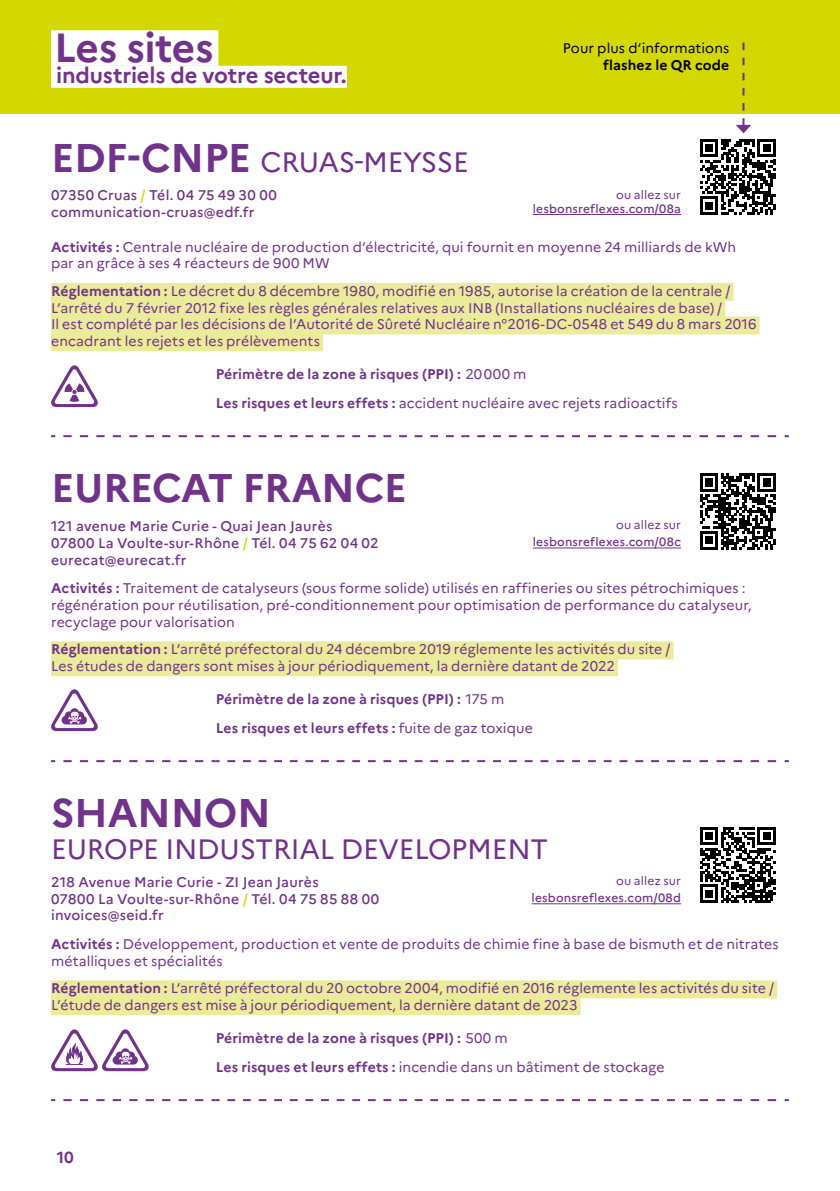
<style>
.page{position:relative;width:840px;height:1191px;background:#fff}
.page>*{position:absolute;margin:0;border:0;box-sizing:border-box;transform-origin:0 0}
.t1{font:700 40.6px "Marianne";letter-spacing:-.015em;color:#71328a}
.Nom_Entreprise{font:700 40px "Marianne";letter-spacing:-.01em;color:#71328a}
.Nom_Entreprise-2{font:28px "Marianne";letter-spacing:-.01em;color:#71328a}
.t2{font:700 22px "Marianne";letter-spacing:-.005em;color:#71328a}
.t3{font:700 16px "Marianne";color:#71328a}
.Réglementation{font:14px/16.8px "Marianne";letter-spacing:.005em;color:#71328a}
.Texte_tableau_Entreprises{font:14px/16.8px "Marianne";letter-spacing:.005em;color:#71328a}
.Adresse{font:500 14px/16.8px "Marianne";letter-spacing:.015em;color:#71328a}
.Zone_à_risque{font:700 14px "Marianne";letter-spacing:.01em;color:#71328a}
.Texte_tableau_Entreprises-2{font:700 14px "Marianne";letter-spacing:.01em;color:#71328a}
.t4{font:14px "Marianne";letter-spacing:.005em;color:#000}
.t5{font:700 14px "Marianne";letter-spacing:.01em;color:#000}
.Sit_QR_code{font:500 12px "Marianne";letter-spacing:.015em;color:#71328a}
.Texte_QR_Code{font:12px "Marianne";letter-spacing:.01em;color:#71328a}
.s1{font-weight:700;font-size:40px}
.s2{color:#d3d800}
.s3{font-weight:700}
.s4{font-weight:400}
</style>
<div class="page">
<svg style="left:63px;top:435px;width:156px;height:2px"></svg>
<svg style="left:227px;top:435px;width:242px;height:2px"></svg>
<svg style="left:477px;top:435px;width:213px;height:2px"></svg>
<svg style="left:699px;top:435px;width:89px;height:2px"></svg>
<hr style="left:532px;top:214px;width:148px;height:1px;background:#71328a">
<div style="left:51px;top:283px;width:682px;height:18px;background:#eaeb9b"></div>
<div style="left:51px;top:300px;width:674px;height:18px;background:#eaeb9b"></div>
<div style="left:51px;top:316px;width:708px;height:18px;background:#eaeb9b"></div>
<div style="left:51px;top:333px;width:272px;height:18px;background:#eaeb9b"></div>
<svg style="left:700px;top:139px;width:75px;height:76px"></svg>
<div style="left:51px;top:363px;width:51px;height:46px;background:linear-gradient(to right,#f2eef4,#f8f5f9)"></div>
<svg style="left:51px;top:364px;width:47px;height:43px"></svg>
<svg style="left:63px;top:760px;width:156px;height:2px"></svg>
<svg style="left:227px;top:760px;width:242px;height:2px"></svg>
<svg style="left:477px;top:760px;width:213px;height:2px"></svg>
<svg style="left:699px;top:760px;width:89px;height:2px"></svg>
<hr style="left:532px;top:547px;width:148px;height:1px;background:#71328a">
<div style="left:51px;top:641px;width:622px;height:18px;background:#eaeb9b"></div>
<div style="left:51px;top:658px;width:566px;height:18px;background:#eaeb9b"></div>
<svg style="left:700px;top:473px;width:75px;height:76px"></svg>
<div style="left:51px;top:687px;width:51px;height:46px;background:linear-gradient(to right,#f0eaf3,#f7f3f8)"></div>
<svg style="left:51px;top:688px;width:47px;height:43px"></svg>
<svg style="left:63px;top:1099px;width:156px;height:2px"></svg>
<svg style="left:227px;top:1099px;width:242px;height:2px"></svg>
<svg style="left:477px;top:1099px;width:213px;height:2px"></svg>
<svg style="left:699px;top:1099px;width:89px;height:2px"></svg>
<hr style="left:531px;top:903px;width:149px;height:1px;background:#71328a">
<div style="left:51px;top:980px;width:725px;height:18px;background:#eaeb9b"></div>
<div style="left:51px;top:997px;width:529px;height:18px;background:#eaeb9b"></div>
<svg style="left:700px;top:827px;width:75px;height:76px"></svg>
<svg style="left:55px;top:1071px;width:39px;height:1px"></svg>
<svg style="left:106px;top:1071px;width:39px;height:1px"></svg>
<svg style="left:51px;top:1029px;width:98px;height:42px"></svg>
<div style="left:0;top:0;width:839px;height:113px;background:#d3d800"></div>
<div style="left:51px;top:30px;width:167px;height:36px;background:#fff"></div>
<div style="left:51px;top:66px;width:296px;height:22px;background:#fff"></div>
<svg style="left:735px;top:43px;width:15px;height:90px"></svg>
<h1 class="t1" style="left:54px;top:23px;width:161px">Les sites</h1>
<h3 class="t2" style="left:56px;top:61px;width:292px">industriels de votre secteur.</h3>
<p class="t4" style="left:562px;top:39px;width:168px">Pour plus d’informations</p>
<p class="t5" style="left:602px;top:56px;width:128px">flashez le QR code</p>
<p class="Nom_Entreprise-2" style="left:51px;top:145px;width:419px"><span class="s1">EDF-CNPE</span> CRUAS-MEYSSE</p>
<p class="Adresse" style="left:51px;top:187px;width:227px">07350 Cruas <span class="s2">/</span> Tél. 04 75 49 30 00 communication-cruas@edf.fr</p>
<p class="Texte_QR_Code" style="left:615px;top:187px;width:66px">ou allez sur</p>
<p class="Sit_QR_code" style="left:532px;top:201px;width:150px">lesbonsreflexes.com/08a</p>
<p class="Texte_tableau_Entreprises" style="left:51px;top:238px;width:686px"><span class="s3">Activités :</span> Centrale nucléaire de production d’électricité, qui fournit en moyenne 24 milliards de kWh par an grâce à ses 4 réacteurs de 900 MW</p>
<p class="Réglementation" style="left:51px;top:282px;width:706px"><span class="s3">Réglementation :</span> Le décret du 8 décembre 1980, modifié en 1985, autorise la création de la centrale / L’arrêté du 7 février 2012 fixe les règles générales relatives aux INB (Installations nucléaires de base) /<br>Il est complété par les décisions de l’Autorité de Sûreté Nucléaire n°2016-DC-0548 et 549 du 8 mars 2016 encadrant les rejets et les prélèvements</p>
<p class="Zone_à_risque" style="left:215px;top:366px;width:312px">Périmètre de la zone à risques (PPI) : <span class="s4">20000 m</span></p>
<p class="Texte_tableau_Entreprises" style="left:215px;top:394px;width:463px"><span class="s3">Les risques et leurs effets :</span> accident nucléaire avec rejets radioactifs</p>
<p class="Nom_Entreprise" style="left:51px;top:463px;width:357px">EURECAT FRANCE</p>
<p class="Adresse" style="left:51px;top:517px;width:329px">121 avenue Marie Curie - Quai Jean Jaurès<br>07800 La Voulte-sur-Rhône <span class="s2">/</span> Tél. 04 75 62 04 02 eurecat@eurecat.fr</p>
<p class="Texte_QR_Code" style="left:615px;top:518px;width:66px">ou allez sur</p>
<p class="Sit_QR_code" style="left:532px;top:535px;width:150px">lesbonsreflexes.com/08c</p>
<p class="Texte_tableau_Entreprises" style="left:51px;top:580px;width:701px"><span class="s3">Activités :</span> Traitement de catalyseurs (sous forme solide) utilisés en raffineries ou sites pétrochimiques : régénération pour réutilisation, pré-conditionnement pour optimisation de performance du catalyseur, recyclage pour valorisation</p>
<p class="Réglementation" style="left:51px;top:641px;width:620px"><span class="s3">Réglementation :</span> L’arrêté préfectoral du 24 décembre 2019 réglemente les activités du site /<br>Les études de dangers sont mises à jour périodiquement, la dernière datant de 2022</p>
<p class="Zone_à_risque" style="left:215px;top:691px;width:290px">Périmètre de la zone à risques (PPI) : <span class="s4">175 m</span></p>
<p class="Texte_tableau_Entreprises-2" style="left:215px;top:719px;width:318px">Les risques et leurs effets : <span class="s4">fuite de gaz toxique</span></p>
<p class="Nom_Entreprise" style="left:51px;top:788px;width:221px">SHANNON</p>
<p class="Nom_Entreprise-2" style="left:51px;top:832px;width:498px">EUROPE INDUSTRIAL DEVELOPMENT</p>
<p class="Adresse" style="left:51px;top:873px;width:329px">218 Avenue Marie Curie - ZI Jean Jaurès<br>07800 La Voulte-sur-Rhône <span class="s2">/</span> Tél. 04 75 85 88 00 invoices@seid.fr</p>
<p class="Texte_QR_Code" style="left:615px;top:873px;width:66px">ou allez sur</p>
<p class="Sit_QR_code" style="left:531px;top:890px;width:151px">lesbonsreflexes.com/08d</p>
<p class="Texte_tableau_Entreprises" style="left:51px;top:935px;width:728px"><span class="s3">Activités :</span> Développement, production et vente de produits de chimie fine à base de bismuth et de nitrates métalliques et spécialités</p>
<p class="Réglementation" style="left:51px;top:980px;width:724px"><span class="s3">Réglementation :</span> L’arrêté préfectoral du 20 octobre 2004, modifié en 2016 réglemente les activités du site /<br>L’étude de dangers est mise à jour périodiquement, la dernière datant de 2023</p>
<p class="Zone_à_risque" style="left:215px;top:1030px;width:293px">Périmètre de la zone à risques (PPI) : <span class="s4">500 m</span></p>
<p class="Texte_tableau_Entreprises" style="left:215px;top:1058px;width:450px"><span class="s3">Les risques et leurs effets :</span> incendie dans un bâtiment de stockage</p>
<p class="t3" style="left:57px;top:1147px;width:19px">10</p>
</div>
